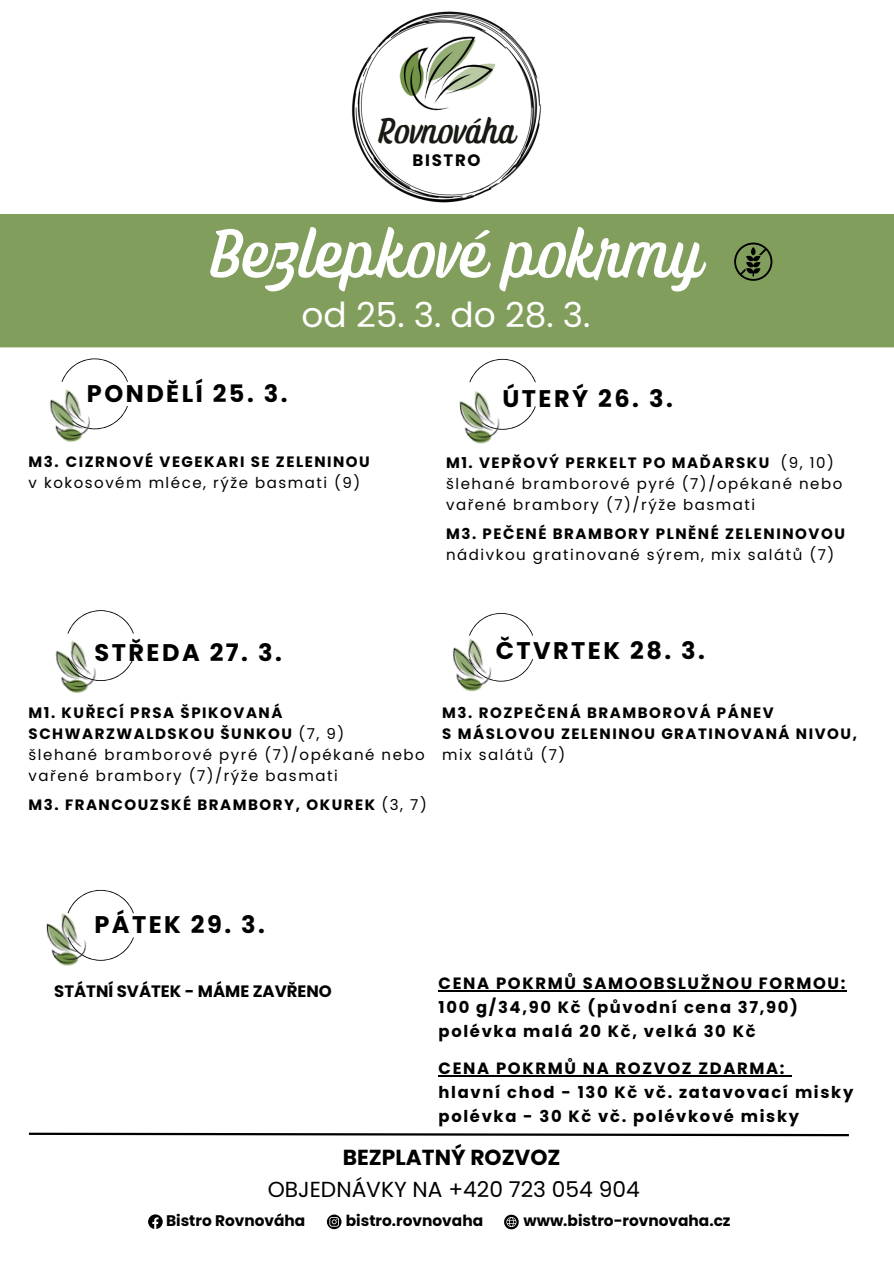
<style>
.page{position:relative;width:894px;height:1264px;background:#fff}
.page>*{position:absolute;margin:0;border:0;box-sizing:border-box;transform-origin:0 0}
.t1{font:66.9px "Ayr Tropika Island Script Casual";color:#fff}
.t2{font:35.1px "Ayr Tropika Island Script Casual";color:#181b13}
.t3{font:34.35px "Poppins";color:#fff}
.t4{font:700 24px "Poppins";letter-spacing:.1em;color:#000}
.t5{font:21.75px/32px "Poppins";color:#000;text-align:center}
.t6{font:700 16.5px "Poppins";color:#000}
.t7{font:700 16.35px/24.2px "Poppins";letter-spacing:.1em;color:#000}
.t8{font:700 15.3px "Poppins";color:#000}
.t9{font:15px/21px "Poppins";letter-spacing:.1em;color:#000}
.t10{font:700 15px/21px "Poppins";letter-spacing:.1em;color:#000}
.s1{font-weight:700}
.s2{font-weight:400}
</style>
<div class="page">
<div style="left:0;top:214px;width:893px;height:133px;background:#829e5c"></div>
<img style="left:351px;top:11px;width:191px;height:192px">
<img style="left:382px;top:23px;width:129px;height:95px">
<svg style="left:148px;top:1214px;width:15px;height:14px"></svg>
<svg style="left:327px;top:1214px;width:14px;height:15px"></svg>
<svg style="left:504px;top:1214px;width:14px;height:15px"></svg>
<svg style="left:63px;top:358px;width:65px;height:24px"></svg>
<svg style="left:95px;top:406px;width:33px;height:23px"></svg>
<img style="left:49px;top:378px;width:46px;height:64px">
<svg style="left:470px;top:359px;width:65px;height:23px"></svg>
<svg style="left:504px;top:406px;width:31px;height:24px"></svg>
<img style="left:459px;top:380px;width:45px;height:64px">
<svg style="left:74px;top:889px;width:60px;height:24px"></svg>
<svg style="left:91px;top:937px;width:43px;height:23px"></svg>
<img style="left:46px;top:902px;width:45px;height:64px">
<hr style="left:438px;top:990px;width:408px;height:1px;background:#000">
<hr style="left:438px;top:1075px;width:348px;height:2px;background:#000">
<svg style="left:28px;top:1132px;width:821px;height:5px"></svg>
<svg style="left:734px;top:242px;width:38px;height:39px"></svg>
<svg style="left:475px;top:613px;width:58px;height:22px"></svg>
<svg style="left:499px;top:659px;width:34px;height:22px"></svg>
<img style="left:452px;top:625px;width:47px;height:67px">
<img style="left:55px;top:633px;width:46px;height:60px">
<svg style="left:67px;top:610px;width:67px;height:23px"></svg>
<svg style="left:67px;top:657px;width:67px;height:24px"></svg>
<h2 class="t2" style="left:378px;top:107px;width:139px">Rovnováha</h2>
<p class="t6" style="left:412px;top:149px;width:70px">BISTRO</p>
<p class="t1" style="left:209px;top:210px;width:493px">Bezlepkové pokrmy</p>
<p class="t3" style="left:301px;top:291px;width:290px">od 25. 3. do 28. 3.</p>
<p class="t4" style="left:87px;top:376px;width:202px">PONDĚLÍ 25. 3.</p>
<h3 class="t4" style="left:502px;top:382px;width:172px">ÚTERÝ 26. 3.</h3>
<p class="t10" style="left:29px;top:451px;width:343px">M3. CIZRNOVÉ VEGEKARI SE ZELENINOU</p>
<p class="t9" style="left:29px;top:472px;width:333px">v kokosovém mléce, rýže basmati (9)</p>
<p class="t9" style="left:446px;top:452px;width:397px"><span class="s1">M1. VEPŘOVÝ PERKELT PO MAĎARSKU</span> (9, 10) šlehané bramborové pyré (7)/opékané nebo vařené brambory (7)/rýže basmati</p>
<p class="t10" style="left:446px;top:523px;width:400px">M3. PEČENÉ BRAMBORY PLNĚNÉ ZELENINOVOU</p>
<p class="t9" style="left:446px;top:544px;width:389px">nádivkou gratinované sýrem, mix salátů (7)</p>
<p class="t4" style="left:95px;top:635px;width:189px">STŘEDA 27. 3.</p>
<p class="t4" style="left:495px;top:633px;width:211px">ČTVRTEK 28. 3.</p>
<p class="t9" style="left:29px;top:702px;width:397px"><span class="s1">M1. KUŘECÍ PRSA ŠPIKOVANÁ SCHWARZWALDSKOU ŠUNKOU</span> (7, 9)<br>šlehané bramborové pyré (7)/opékané nebo vařené brambory (7)/rýže basmati</p>
<p class="t10" style="left:29px;top:794px;width:399px">M3. FRANCOUZSKÉ BRAMBORY, OKUREK <span class="s2">(3, 7)</span></p>
<p class="t10" style="left:442px;top:702px;width:416px">M3. ROZPEČENÁ BRAMBOROVÁ PÁNEV<br>S MÁSLOVOU ZELENINOU GRATINOVANÁ NIVOU,</p>
<p class="t9" style="left:442px;top:744px;width:124px">mix salátů (7)</p>
<h3 class="t4" style="left:94px;top:907px;width:172px">PÁTEK 29. 3.</h3>
<p class="t6" style="left:54px;top:980px;width:279px">STÁTNÍ SVÁTEK - MÁME ZAVŘENO</p>
<p class="t7" style="left:438px;top:970px;width:408px">CENA POKRMŮ SAMOOBSLUŽNOU FORMOU:<br>100 g/34,90 Kč (původní cena 37,90) polévka malá 20 Kč, velká 30 Kč</p>
<p class="t7" style="left:438px;top:1056px;width:416px">CENA POKRMŮ NA ROZVOZ ZDARMA:<br>hlavní chod - 130 Kč vč. zatavovací misky polévka - 30 Kč vč. polévkové misky</p>
<h1 class="t5" style="left:268px;top:1141px;width:373px"><span class="s1">BEZPLATNÝ ROZVOZ<br></span>OBJEDNÁVKY NA +420 723 054 904</h1>
<p class="t8" style="left:166px;top:1209px;width:141px">Bistro Rovnováha</p>
<h2 class="t8" style="left:346px;top:1209px;width:139px">bistro.rovnovaha</h2>
<p class="t8" style="left:523px;top:1209px;width:208px">www.bistro-rovnovaha.cz</p>
</div>
